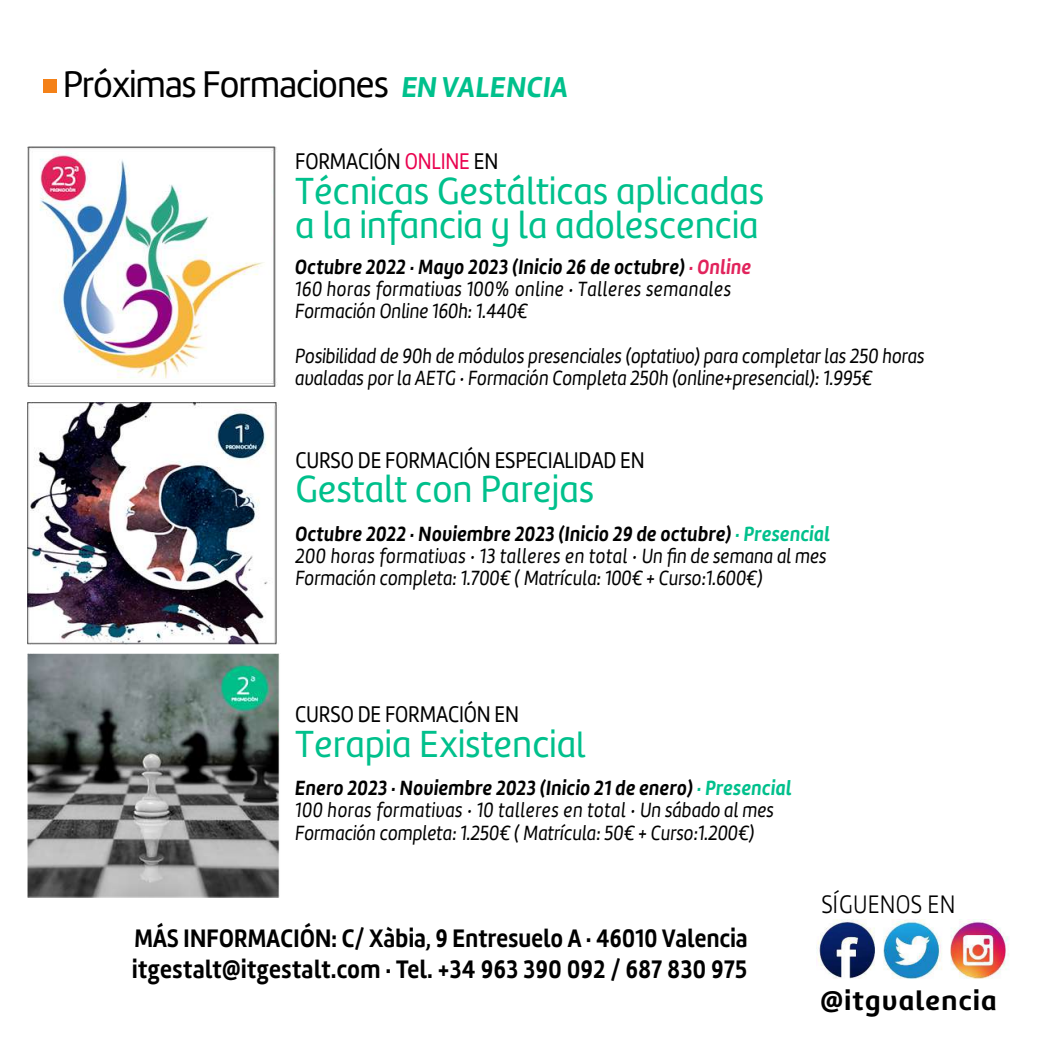
<style>
.page{position:relative;width:1050px;height:1050px;background:#fff}
.page>*{position:absolute;margin:0;border:0;box-sizing:border-box;transform-origin:0 0}
.t1{font:39.11px/34.4px "Marine UP";color:#00c08c;scale:.95 1}
.t2{font:38.5px "Marine";letter-spacing:-.025em;color:#000;scale:.95 1}
.t3{font:700 28px "Marine UP";letter-spacing:.05em;color:#000}
.t4{font:700 26.25px/31.5px "Marine";letter-spacing:.015em;color:#000;scale:.85 1}
.t5{font:300 26.25px "Marine";letter-spacing:.01em;color:#000;scale:.85 1}
.t6{font:23.54px "Marine";letter-spacing:-.01em;color:#000;scale:.85 1}
.t7{font:italic 21.35px/22.2px "Marine";color:#000;scale:.87 1}
.t8{font:italic 21.35px/22.2px "Marine";letter-spacing:.025em;color:#000;scale:.87 1}
.s1{font-family:"Marine Bold Oblicua";font-size:29.75px;color:#00c08c}
.s2{color:#ea0350}
.s3{font-weight:700}
.s4{font-weight:700;color:#e1235c}
.s5{font-weight:700;color:#00c08c}
.s6{font-size:36.4px}
</style>
<div class="page">
<img style="left:816px;top:920px;width:194px;height:59px">
<div style="left:44px;top:80px;width:13px;height:13px;background:#f48118"></div>
<img style="left:27px;top:653px;width:253px;height:245px">
<img style="left:27px;top:403px;width:250px;height:241px">
<img style="left:27px;top:147px;width:250px;height:239px">
<h2 class="t2" style="left:63px;top:59px;width:533px">Próximas Formaciones <span class="s1">EN VALENCIA</span></h2>
<p class="t6" style="left:295px;top:147px;width:240px">FORMACIÓN <span class="s2">ONLINE</span> EN</p>
<h1 class="t1" style="left:295px;top:173px;width:495px">Técnicas Gestálticas aplicadas a la infancia y la adolescencia</h1>
<p class="t8" style="left:295px;top:256px;width:526px"><span class="s3">Octubre 2022 · Mayo 2023 (Inicio 26 de octubre)</span> <span class="s4">· Online<br></span>160 horas formativas 100% online · Talleres semanales<br>Formación Online 160h: 1.440€</p>
<p class="t7" style="left:295px;top:344px;width:725px">Posibilidad de 90h de módulos presenciales (optativo) para completar las 250 horas avaladas por la AETG · Formación Completa 250h (online+presencial): 1.995€</p>
<p class="t6" style="left:295px;top:445px;width:412px">CURSO DE FORMACIÓN ESPECIALIDAD EN</p>
<h1 class="t1" style="left:295px;top:472px;width:316px">Gestalt con Parejas</h1>
<p class="t7" style="left:295px;top:523px;width:616px"><span class="s3">Octubre 2022 · Noviembre 2023 (Inicio 29 de octubre)</span> <span class="s5">· Presencial<br></span>200 horas formativas · 13 talleres en total · Un fin de semana al mes<br>Formación completa: 1.700€ ( Matrícula: 100€ + Curso:1.600€)</p>
<p class="t6" style="left:295px;top:700px;width:265px">CURSO DE FORMACIÓN EN</p>
<h1 class="t1" style="left:295px;top:726px;width:307px">Terapia Existencia<span class="s6">l</span></h1>
<p class="t7" style="left:295px;top:777px;width:572px"><span class="s3">Enero 2023 · Noviembre 2023 (Inicio 21 de enero)</span> <span class="s5">· Presencial<br></span>100 horas formativas · 10 talleres en total · Un sábado al mes<br>Formación completa: 1.250€ ( Matrícula: 50€ + Curso:1.200€)</p>
<p class="t4" style="left:132px;top:922px;width:725px">MÁS INFORMACIÓN: C/ Xàbia, 9 Entresuelo A · 46010 Valencia itgestalt@itgestalt.com · Tel. +34 963 390 092 / 687 830 975</p>
<p class="t5" style="left:822px;top:889px;width:159px">SÍGUENOS EN</p>
<h3 class="t3" style="left:821px;top:982px;width:178px">@itgvalencia</h3>
</div>
